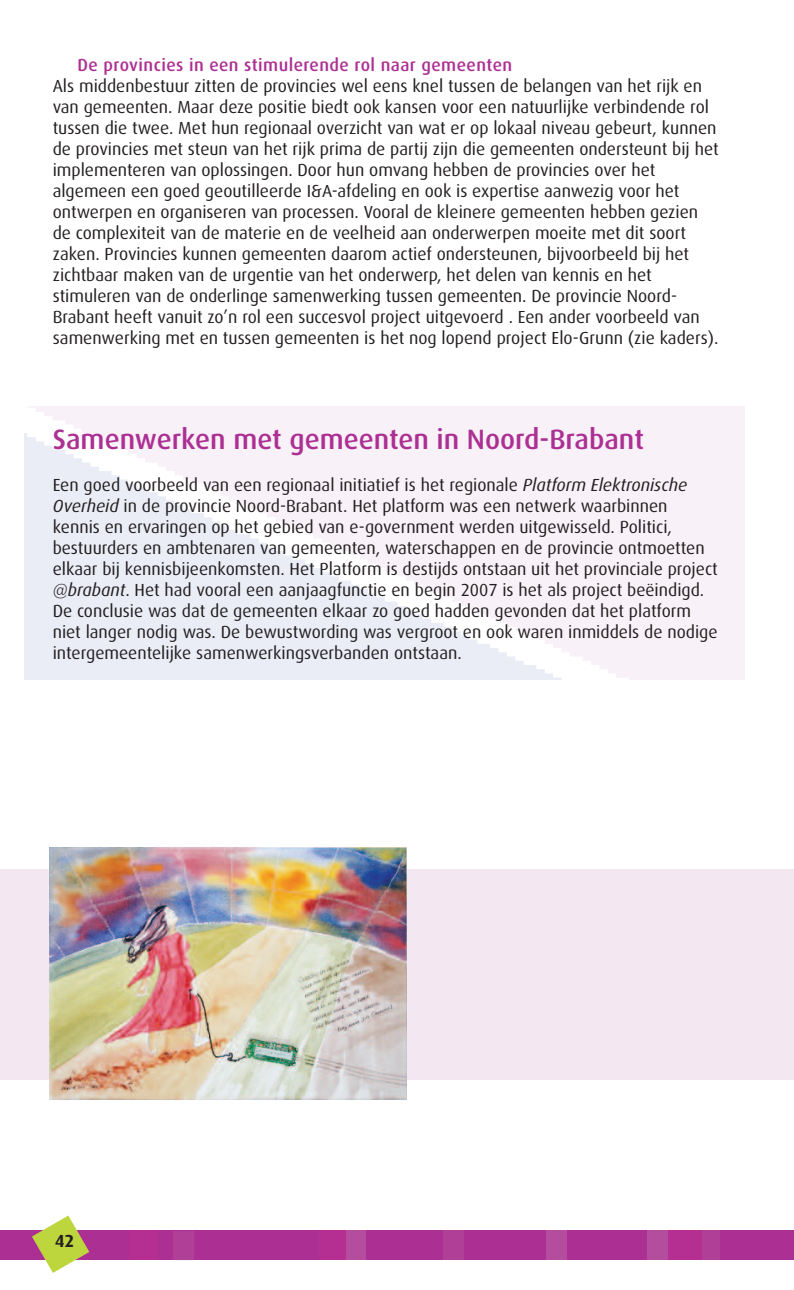
<style>
.page{position:relative;width:794px;height:1290px;background:#fff}
.page>*{position:absolute;margin:0;border:0;box-sizing:border-box;transform-origin:0 0}
.t1{font:500 28px "Dax";color:#ac3093}
.t2{font:17.5px/21px "Dax";color:#231f20}
.t3{font:500 17.5px "Dax";letter-spacing:.025em;color:#ac3093}
.t4{font:700 17.5px "Dax";color:#231f20}
.s1{font-style:italic}
</style>
<div class="page">
<div style="left:0;top:1230px;width:794px;height:30px;background:#ac3093"></div>
<div style="left:0;top:869px;width:793px;height:210px;background:#f3e7f1"></div>
<img style="left:50px;top:848px;width:357px;height:252px">
<svg style="left:32px;top:1215px;width:57px;height:58px"></svg>
<div style="left:443px;top:1230px;width:20px;height:29px;background:#af3f97"></div>
<div style="left:699px;top:1230px;width:20px;height:29px;background:#af3f97"></div>
<div style="left:173px;top:1231px;width:20px;height:29px;background:#af3f97"></div>
<div style="left:547px;top:1230px;width:20px;height:29px;background:#b44d9d"></div>
<div style="left:346px;top:1230px;width:20px;height:29px;background:#b44d9d"></div>
<div style="left:647px;top:1230px;width:21px;height:29px;background:#b44d9d"></div>
<div style="left:668px;top:1230px;width:33px;height:29px;background:#b52e92"></div>
<div style="left:319px;top:1230px;width:27px;height:29px;background:#b52e92"></div>
<div style="left:129px;top:1230px;width:28px;height:29px;background:#b52e92"></div>
<p class="t3" style="left:77px;top:55px;width:436px">De provincies in een stimulerende rol naar gemeenten</p>
<p class="t2" style="left:53px;top:75px;width:667px">Als middenbestuur zitten de provincies wel eens knel tussen de belangen van het rijk en van gemeenten. Maar deze positie biedt ook kansen voor een natuurlijke verbindende rol tussen die twee. Met hun regionaal overzicht van wat er op lokaal niveau gebeurt, kunnen de provincies met steun van het rijk prima de partij zijn die gemeenten ondersteunt bij het implementeren van oplossingen. Door hun omvang hebben de provincies over het algemeen een goed geoutilleerde I&amp;A-afdeling en ook is expertise aanwezig voor het ontwerpen en organiseren van processen. Vooral de kleinere gemeenten hebben gezien de complexiteit van de materie en de veelheid aan onderwerpen moeite met dit soort zaken. Provincies kunnen gemeenten daarom actief ondersteunen, bijvoorbeeld bij het zichtbaar maken van de urgentie van het onderwerp, het delen van kennis en het stimuleren van de onderlinge samenwerking tussen gemeenten. De provincie Noord-Brabant heeft vanuit zo’n rol een succesvol project uitgevoerd . Een ander voorbeeld van samenwerking met en tussen gemeenten is het nog lopend project Elo-Grunn (zie kaders).</p>
<h1 class="t1" style="left:53px;top:423px;width:593px">Samenwerken met gemeenten in Noord-Brabant</h1>
<p class="t2" style="left:53px;top:474px;width:666px">Een goed voorbeeld van een regionaal initiatief is het regionale <span class="s1">Platform Elektronische Overheid</span> in de provincie Noord-Brabant. Het platform was een netwerk waarbinnen kennis en ervaringen op het gebied van e-government werden uitgewisseld. Politici, bestuurders en ambtenaren van gemeenten, waterschappen en de provincie ontmoetten elkaar bij kennisbijeenkomsten. Het Platform is destijds ontstaan uit het provinciale project @<span class="s1">brabant</span>. Het had vooral een aanjaagfunctie en begin 2007 is het als project beëindigd.<br>De conclusie was dat de gemeenten elkaar zo goed hadden gevonden dat het platform niet langer nodig was. De bewustwording was vergroot en ook waren inmiddels de nodige intergemeentelijke samenwerkingsverbanden ontstaan.</p>
<p class="t4" style="left:55px;top:1231px;width:21px">42</p>
</div>
